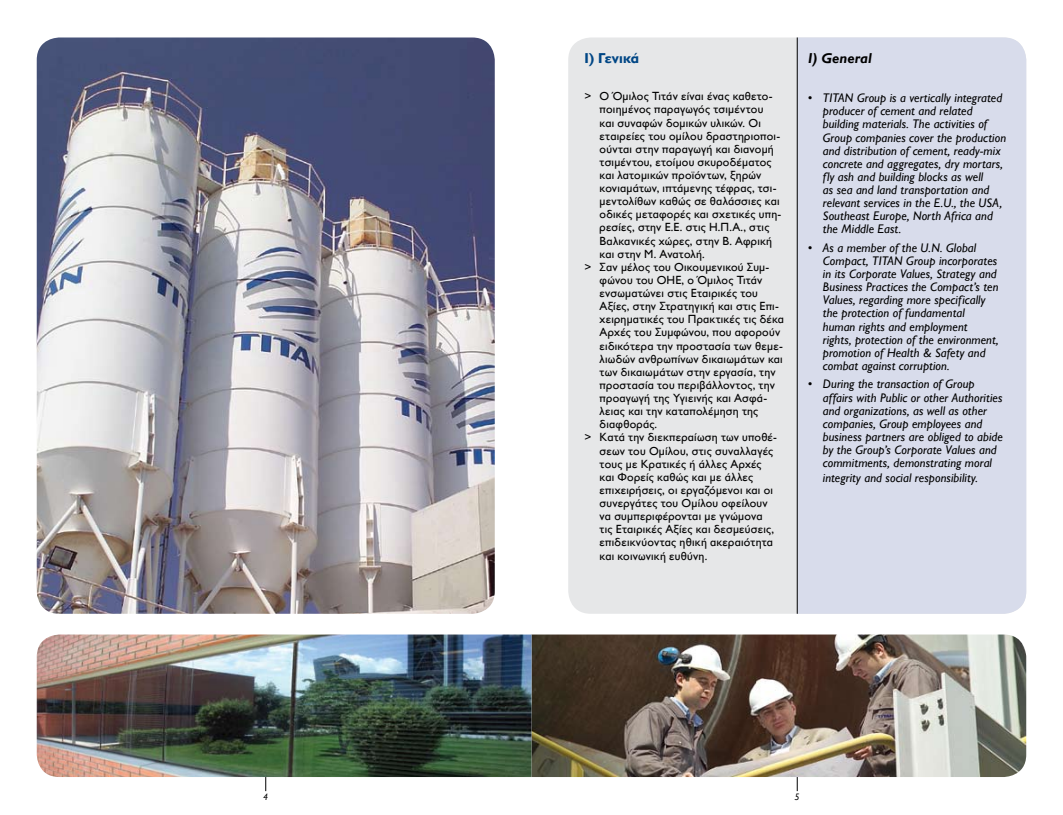
<style>
.page{position:relative;width:1063px;height:815px;background:#fff}
.page>*{position:absolute;margin:0;border:0;box-sizing:border-box;transform-origin:0 0}
.t1{font:italic 700 14.38px "Gill Sans Hel";letter-spacing:.005em;color:#000}
.t2{font:700 14.38px "Gill Sans Hel";letter-spacing:.005em;color:#004685}
.t3{font:italic 12.5px/13.1px "Gill Sans Hel";letter-spacing:.005em;color:#000}
.t4{font:11.88px "Gill Sans Hel";letter-spacing:.02em;color:#000}
.t5{font:italic 9.38px "Gill Sans Hel";color:#000}
</style>
<div class="page">
<img style="left:37px;top:38px;width:458px;height:576px">
<div style="left:568px;top:38px;width:458px;height:576px;background:#e6e7e8;border-radius:22px"></div>
<div style="left:798px;top:38px;width:228px;height:576px;background:#d8dceb"></div>
<hr style="left:797px;top:38px;width:1px;height:576px;background:#000">
<img style="left:37px;top:635px;width:989px;height:142px">
<svg style="left:797px;top:777px;width:1px;height:14px"></svg>
<svg style="left:266px;top:777px;width:1px;height:14px"></svg>
<p class="t2" style="left:585px;top:50px;width:56px">1) Γενικά</p>
<p class="t4" style="left:585px;top:90px;width:190px">&gt; Ο Όμιλος Τιτάν είναι ένας καθετο-</p>
<p class="t4" style="left:600px;top:103px;width:165px">ποιημένος παραγωγός τσιμέντου</p>
<p class="t4" style="left:600px;top:116px;width:163px">και συναφών δομικών υλικών. Οι</p>
<p class="t4" style="left:600px;top:129px;width:182px">εταιρείες του ομίλου δραστηριοποι-</p>
<p class="t4" style="left:600px;top:142px;width:176px">ούνται στην παραγωγή και διανομή</p>
<p class="t4" style="left:600px;top:155px;width:174px">τσιμέντου, ετοίμου σκυροδέματος</p>
<p class="t4" style="left:600px;top:169px;width:163px">και λατομικών προϊόντων, ξηρών</p>
<p class="t4" style="left:600px;top:182px;width:178px">κονιαμάτων, ιπτάμενης τέφρας, τσι-</p>
<p class="t4" style="left:600px;top:195px;width:181px">μεντολίθων καθώς σε θαλάσσιες και</p>
<p class="t4" style="left:600px;top:208px;width:183px">οδικές μεταφορές και σχετικές υπη-</p>
<p class="t4" style="left:600px;top:221px;width:171px">ρεσίες, στην Ε.Ε. στις Η.Π.Α., στις</p>
<p class="t4" style="left:600px;top:234px;width:174px">Βαλκανικές χώρες, στην Β. Αφρική</p>
<p class="t4" style="left:600px;top:247px;width:107px">και στην Μ. Ανατολή.</p>
<p class="t4" style="left:585px;top:260px;width:186px">&gt; Σαν μέλος του Οικουμενικού Συμ-</p>
<p class="t4" style="left:600px;top:274px;width:164px">φώνου του ΟΗΕ, ο Όμιλος Τιτάν</p>
<p class="t4" style="left:600px;top:287px;width:160px">ενσωματώνει στις Εταιρικές του</p>
<p class="t4" style="left:600px;top:300px;width:181px">Αξίες, στην Στρατηγική και στις Επι-</p>
<p class="t4" style="left:600px;top:313px;width:186px">χειρηματικές του Πρακτικές τις δέκα</p>
<p class="t4" style="left:600px;top:326px;width:182px">Αρχές του Συμφώνου, που αφορούν</p>
<p class="t4" style="left:600px;top:339px;width:185px">ειδικότερα την προστασία των θεμε-</p>
<p class="t4" style="left:600px;top:352px;width:185px">λιωδών ανθρωπίνων δικαιωμάτων και</p>
<p class="t4" style="left:600px;top:365px;width:177px">των δικαιωμάτων στην εργασία, την</p>
<p class="t4" style="left:600px;top:379px;width:177px">προστασία του περιβάλλοντος, την</p>
<p class="t4" style="left:600px;top:392px;width:169px">προαγωγή της Υγιεινής και Ασφά-</p>
<p class="t4" style="left:600px;top:405px;width:160px">λειας και την καταπολέμηση της</p>
<p class="t4" style="left:600px;top:418px;width:59px">διαφθοράς.</p>
<p class="t4" style="left:585px;top:431px;width:194px">&gt; Κατά την διεκπεραίωση των υποθέ-</p>
<p class="t4" style="left:600px;top:444px;width:175px">σεων του Ομίλου, στις συναλλαγές</p>
<p class="t4" style="left:600px;top:457px;width:164px">τους με Κρατικές ή άλλες Αρχές</p>
<p class="t4" style="left:600px;top:470px;width:155px">και Φορείς καθώς και με άλλες</p>
<p class="t4" style="left:600px;top:484px;width:175px">επιχειρήσεις, οι εργαζόμενοι και οι</p>
<p class="t4" style="left:600px;top:497px;width:170px">συνεργάτες του Ομίλου οφείλουν</p>
<p class="t4" style="left:600px;top:510px;width:164px">να συμπεριφέρονται με γνώμονα</p>
<p class="t4" style="left:600px;top:523px;width:176px">τις Εταιρικές Αξίες και δεσμεύσεις,</p>
<p class="t4" style="left:600px;top:536px;width:175px">επιδεικνύοντας ηθική ακεραιότητα</p>
<p class="t4" style="left:600px;top:549px;width:109px">και κοινωνική ευθύνη.</p>
<p class="t1" style="left:808px;top:50px;width:66px">1) General</p>
<p class="t3" style="left:823px;top:91px;width:185px;text-indent:-15px">• TITAN Group is a vertically integrated producer of cement and related building materials. The activities of Group companies cover the production and distribution of cement, ready-mix concrete and aggregates, dry mortars, fly ash and building blocks as well<br>as sea and land transportation and relevant services in the E.U., the USA, Southeast Europe, North Africa and the Middle East.</p>
<p class="t3" style="left:823px;top:241px;width:177px;text-indent:-15px">• As a member of the U.N. Global Compact, TITAN Group incorporates in its Corporate Values, Strategy and Business Practices the Compact’s ten Values, regarding more specifically the protection of fundamental human rights and employment rights, protection of the environment, promotion of Health &amp; Safety and combat against corruption.</p>
<p class="t3" style="left:823px;top:378px;width:181px;text-indent:-15px">• During the transaction of Group affairs with Public or other Authorities and organizations, as well as other companies, Group employees and business partners are obliged to abide by the Group’s Corporate Values and commitments, demonstrating moral</p>
<p class="t3" style="left:823px;top:471px;width:157px">integrity and social responsibility.</p>
<p class="t5" style="left:264px;top:791px;width:6px">4</p>
<p class="t5" style="left:795px;top:791px;width:6px">5</p>
</div>
